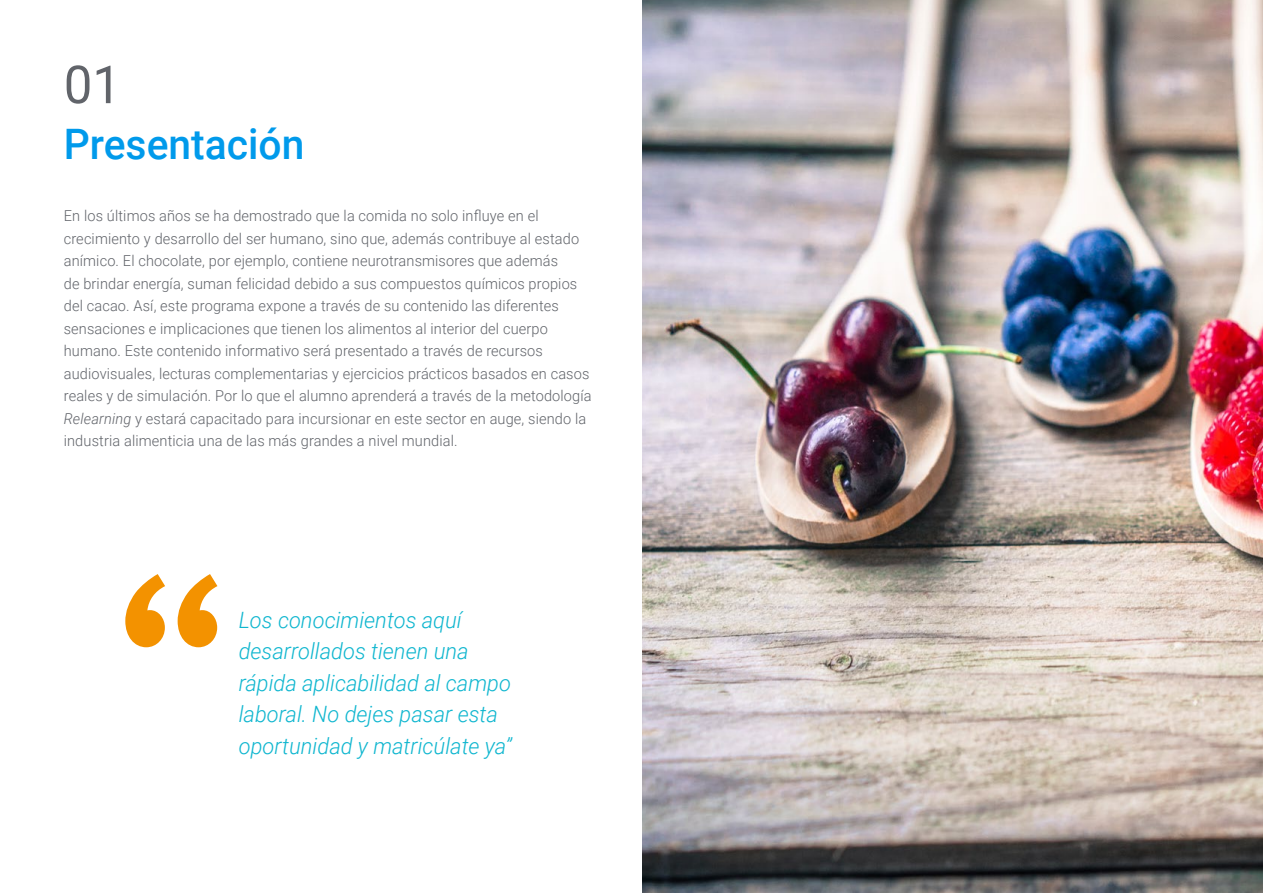
<style>
.page{position:relative;width:1263px;height:893px;background:#fff}
.page>*{position:absolute;margin:0;border:0;box-sizing:border-box;transform-origin:0 0}
.t1{font:52.5px "Roboto";color:#61646a}
.t2{font:500 42px "Roboto";color:#009aeb}
.t3{font:italic 300 22.5px/31.5px "Roboto";color:#0fb6cf}
.t4{font:300 15px/22.5px "Roboto";letter-spacing:.01em;color:#61646a}
.s1{font-style:italic}
</style>
<div class="page">
<svg style="left:125px;top:574px;width:92px;height:73px"></svg>
<img style="left:642px;top:0;width:621px;height:893px">
<h1 class="t1" style="left:64px;top:48px;width:59px">01</h1>
<h2 class="t2" style="left:64px;top:115px;width:242px">Presentación</h2>
<p class="t4" style="left:64px;top:204px;width:529px">En los últimos años se ha demostrado que la comida no solo influye en el crecimiento y desarrollo del ser humano, sino que, además contribuye al estado anímico. El chocolate, por ejemplo, contiene neurotransmisores que además<br>de brindar energía, suman felicidad debido a sus compuestos químicos propios del cacao. Así, este programa expone a través de su contenido las diferentes sensaciones e implicaciones que tienen los alimentos al interior del cuerpo humano. Este contenido informativo será presentado a través de recursos audiovisuales, lecturas complementarias y ejercicios prácticos basados en casos reales y de simulación. Por lo que el alumno aprenderá a través de la metodología <span class="s1">Relearning</span> y estará capacitado para incursionar en este sector en auge, siendo la industria alimenticia una de las más grandes a nivel mundial.</p>
<h3 class="t3" style="left:239px;top:603px;width:275px">Los conocimientos aquí desarrollados tienen una rápida aplicabilidad al campo laboral. No dejes pasar esta oportunidad y matricúlate ya”</h3>
</div>
